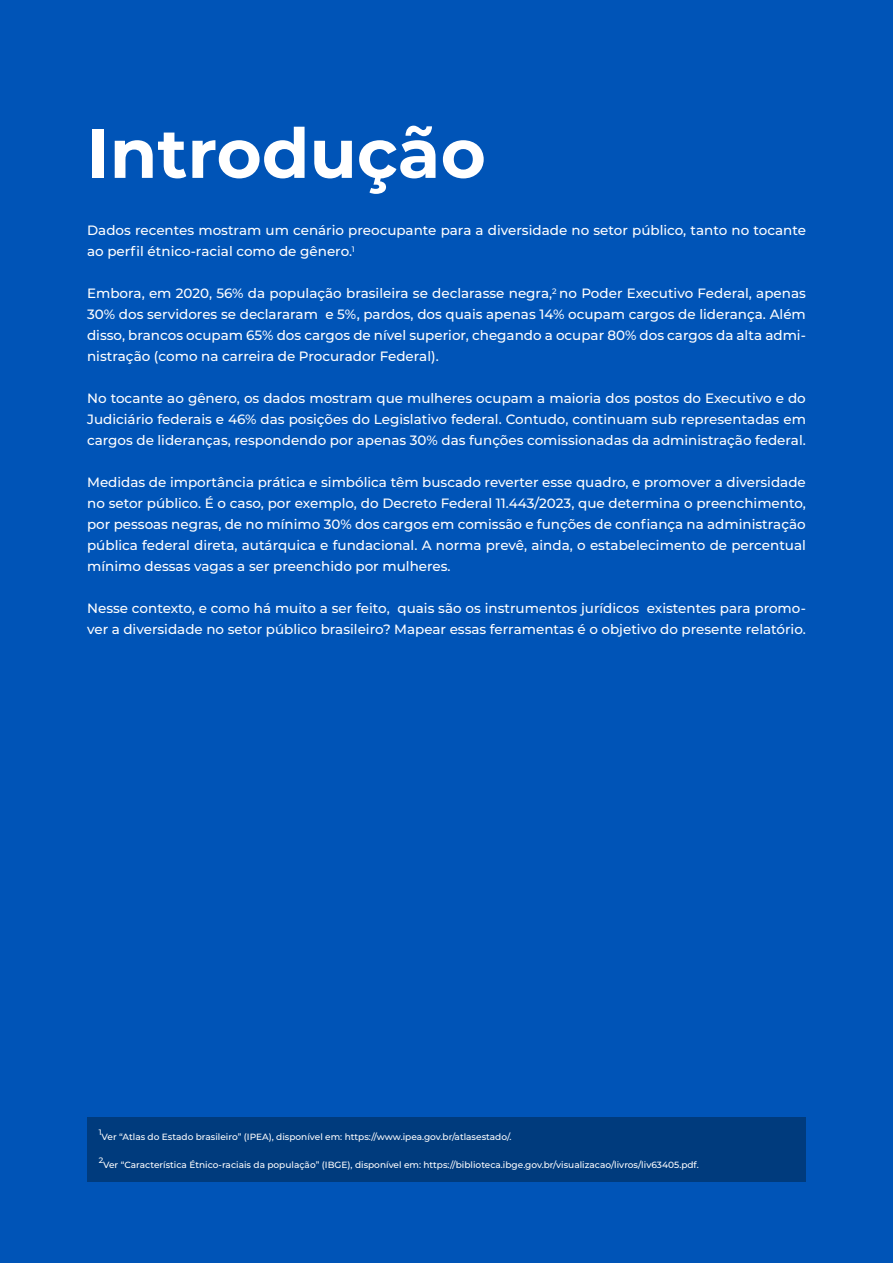
<style>
.page{position:relative;width:893px;height:1263px;background:#0054b7}
.page>*{position:absolute;margin:0;border:0;box-sizing:border-box;transform-origin:0 0}
.t1{font:700 69px "Montserrat";color:#fff}
.t2{font:500 13.5px/21px "Montserrat";color:#fff;text-align:justify}
.t3{font:500 9px "Montserrat";color:#fff}
.t4{font:500 7.8px "Montserrat";color:#fff}
</style>
<div class="page">
<div style="left:87px;top:1117px;width:719px;height:65px;background:#003b7d"></div>
<p class="t1" style="left:87px;top:104px;width:400px">Introdução</p>
<p class="t2" style="left:87px;top:219px;width:720px">Dados recentes mostram um cenário preocupante para a diversidade no setor público, tanto no tocante ao perfil étnico-racial como de gênero.<sup>1</sup></p>
<p class="t2" style="left:87px;top:282px;width:720px">Embora, em 2020, 56% da população brasileira se declarasse negra,<sup>2</sup> no Poder Executivo Federal, apenas 30% dos servidores se declararam e 5%, pardos, dos quais apenas 14% ocupam cargos de liderança. Além disso, brancos ocupam 65% dos cargos de nível superior, chegando a ocupar 80% dos cargos da alta admi&shy;nistração (como na carreira de Procurador Federal).</p>
<p class="t2" style="left:87px;top:387px;width:720px">No tocante ao gênero, os dados mostram que mulheres ocupam a maioria dos postos do Executivo e do Judiciário federais e 46% das posições do Legislativo federal. Contudo, continuam sub representadas em cargos de lideranças, respondendo por apenas 30% das funções comissionadas da administração federal.</p>
<p class="t2" style="left:87px;top:471px;width:720px">Medidas de importância prática e simbólica têm buscado reverter esse quadro, e promover a diversidade no setor público. É o caso, por exemplo, do Decreto Federal 11.443/2023, que determina o preenchimento, por pessoas negras, de no mínimo 30% dos cargos em comissão e funções de confiança na administração pública federal direta, autárquica e fundacional. A norma prevê, ainda, o estabelecimento de percentual mínimo dessas vagas a ser preenchido por mulheres.</p>
<p class="t2" style="left:87px;top:597px;width:720px">Nesse contexto, e como há muito a ser feito, quais são os instrumentos jurídicos existentes para promo&shy;ver a diversidade no setor público brasileiro? Mapear essas ferramentas é o objetivo do presente relatório.</p>
<p class="t4" style="left:99px;top:1127px;width:4px">1</p>
<p class="t3" style="left:102px;top:1130px;width:411px">Ver “Atlas do Estado brasileiro” (IPEA), disponível em: https://www.ipea.gov.br/atlasestado/.</p>
<p class="t4" style="left:99px;top:1155px;width:6px">2</p>
<p class="t3" style="left:103px;top:1158px;width:597px">Ver “Característica Étnico-raciais da população” (IBGE), disponível em: https://biblioteca.ibge.gov.br/visualizacao/livros/liv63405.pdf.</p>
</div>
